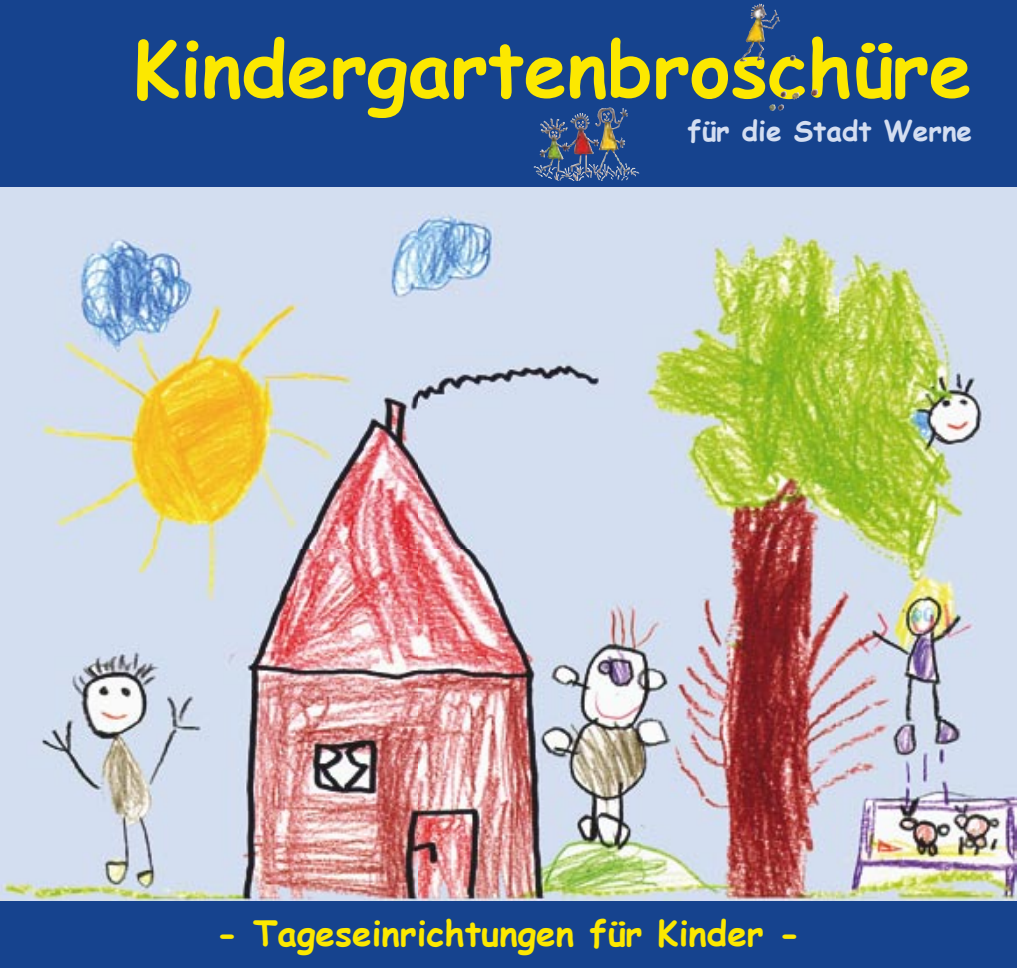
<style>
.page{position:relative;width:1017px;height:968px;background:#fff}
.page>*{position:absolute;margin:0;border:0;box-sizing:border-box;transform-origin:0 0}
.t1{font:700 77px "Comic Sans MS";color:#fce800}
.t2{font:700 35px "Comic Sans MS";color:#fce800}
.t3{font:700 28px "Comic Sans MS";color:#d4def1}
</style>
<div class="page">
<div style="left:0;top:0;width:1017px;height:185px;background:#16438e"></div>
<img style="left:0;top:548px;width:418px;height:352px">
<img style="left:418px;top:548px;width:419px;height:352px">
<img style="left:837px;top:186px;width:180px;height:714px">
<img style="left:0;top:186px;width:418px;height:362px">
<img style="left:418px;top:186px;width:420px;height:362px">
<img style="left:0;top:185px;width:1017px;height:1px">
<div style="left:0;top:900px;width:1017px;height:67px;background:#16438e"></div>
<img style="left:740px;top:4px;width:40px;height:58px">
<img style="left:589px;top:107px;width:41px;height:73px">
<h1 class="t1" style="left:133px;top:12px;width:841px">Kindergartenbroschüre</h1>
<p class="t3" style="left:687px;top:111px;width:286px">für die Stadt Werne</p>
<p class="t2" style="left:217px;top:906px;width:585px">- Tageseinrichtungen für Kinder -</p>
</div>
